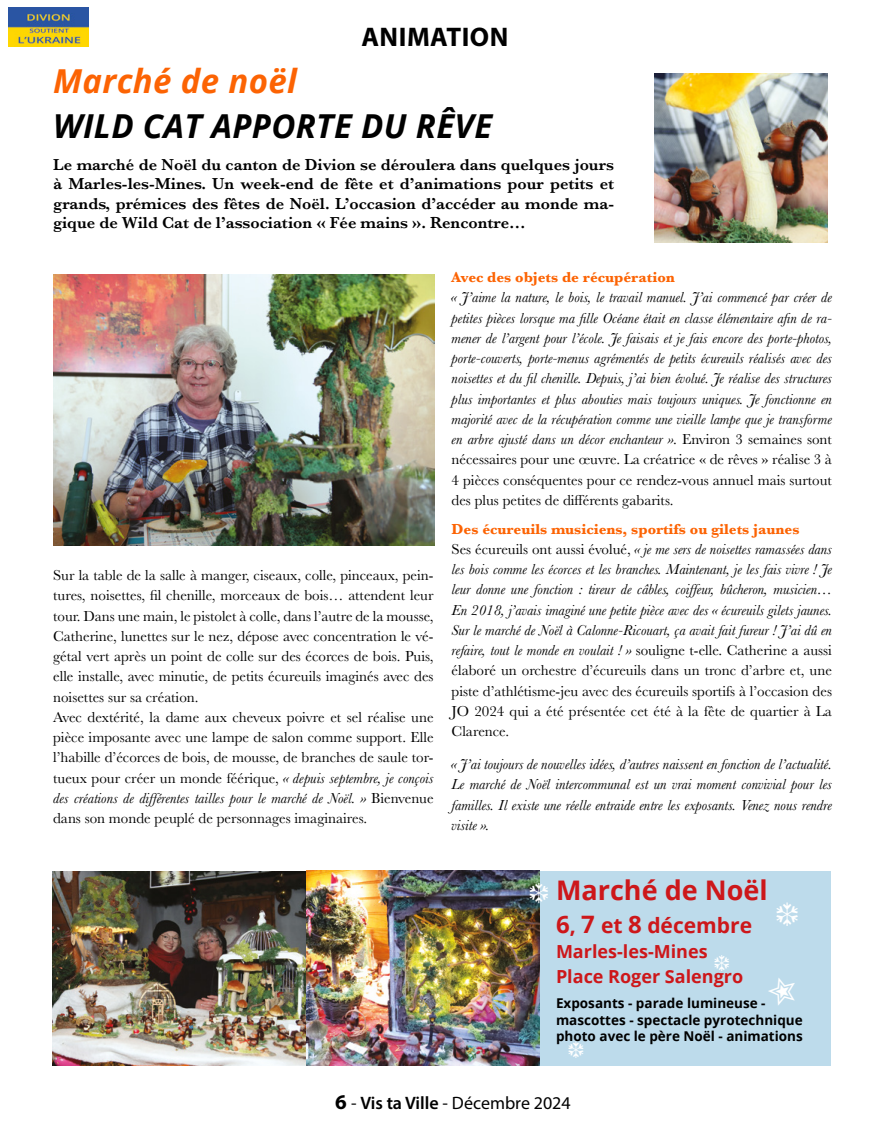
<style>
.page{position:relative;width:872px;height:1127px;background:#fff}
.page>*{position:absolute;margin:0;border:0;box-sizing:border-box;transform-origin:0 0}
.t1{font:italic 700 33px "Open Sans";letter-spacing:.01em;color:#000}
.t2{font:italic 700 33px "Open Sans";letter-spacing:.01em;color:#fc6303}
.t3{font:700 27px "Open Sans";color:#cd171a}
.t4{font:700 27px "Myriad Pro";letter-spacing:.02em;color:#000}
.t5{font:700 21px "Open Sans";color:#cd171a}
.t6{font:700 18px/25.2px "Open Sans";color:#cd171a}
.t7{font:18px "Myriad Pro";color:#000}
.t8{font:600 16.5px/19.5px "Baskerville";color:#000;text-align:justify}
.t9{font:italic 15px/20.2px "Baskerville";color:#000;text-align:justify}
.t10{font:15px/20.2px "Baskerville";color:#000}
.t11{font:700 15px "Baskerville";color:#fc6303}
.t12{font:700 13.5px/16.5px "Open Sans";color:#000}
.s1{font-style:italic}
.s2{font-style:normal}
.s3{font-weight:700;font-style:normal;color:#fc6303}
.s4{font-size:24px}
.s5{font-weight:700;font-size:21px}
.s6{font-weight:600}
</style>
<div class="page">
<div style="left:539px;top:871px;width:292px;height:194px;background:#bddbeb"></div>
<img style="left:9px;top:7px;width:79px;height:40px">
<img style="left:654px;top:73px;width:174px;height:170px">
<img style="left:53px;top:274px;width:381px;height:271px">
<img style="left:53px;top:871px;width:486px;height:194px">
<svg style="left:530px;top:882px;width:10px;height:21px"></svg>
<h2 class="t4" style="left:361px;top:19px;width:149px">ANIMATION</h2>
<h1 class="t2" style="left:53px;top:57px;width:245px">Marché de noël</h1>
<h1 class="t1" style="left:53px;top:102px;width:440px">WILD CAT APPORTE DU RÊVE</h1>
<p class="t8" style="left:53px;top:154px;width:562px">Le marché de Noël du canton de Divion se déroulera dans quelques jours à Marles-les-Mines. Un week-end de fête et d’animations pour petits et grands, prémices des fêtes de Noël. L’occasion d’accéder au monde ma&shy;gique de Wild Cat de l’association « Fée mains ». Rencontre…</p>
<p class="t10" style="left:53px;top:565px;width:382px">Sur la table de la salle à manger, ciseaux, colle, pinceaux, pein&shy;tures, noisettes, fil chenille, morceaux de bois… attendent leur tour. Dans une main, le pistolet à colle, dans l’autre de la mousse, Catherine, lunettes sur le nez, dépose avec concentration le vé&shy;gétal vert après un point de colle sur des écorces de bois. Puis, elle installe, avec minutie, de petits écureuils imaginés avec des noisettes sur sa création.<br>Avec dextérité, la dame aux cheveux poivre et sel réalise une pièce imposante avec une lampe de salon comme support. Elle l’habille d’écorces de bois, de mousse, de branches de saule tor&shy;tueux pour créer un monde féérique, <span class="s1">« depuis septembre, je conçois des créations de différentes tailles pour le marché de Noël. »</span> Bienvenue dans son monde peuplé de personnages imaginaires.</p>
<p class="t11" style="left:451px;top:267px;width:225px">Avec des objets de récupération</p>
<p class="t9" style="left:451px;top:287px;width:382px">« J’aime la nature, le bois, le travail manuel. J’ai commencé par créer de petites pièces lorsque ma fille Océane était en classe élémentaire afin de ra&shy;mener de l’argent pour l’école. Je faisais et je fais encore des porte-photos, porte-couverts, porte-menus agrémentés de petits écureuils réalisés avec des noisettes et du fil chenille. Depuis, j’ai bien évolué. Je réalise des structures plus importantes et plus abouties mais toujours uniques. Je fonctionne en majorité avec de la récupération comme une vieille lampe que je transforme en arbre ajusté dans un décor enchanteur »<span class="s2">. Environ 3 semaines sont nécessaires pour une œuvre. La créatrice « de rêves » réalise 3 à 4 pièces conséquentes pour ce rendez-vous annuel mais surtout des plus petites de différents gabarits.</span></p>
<p class="t9" style="left:451px;top:519px;width:382px;text-align:left"><span class="s3">Des écureuils musiciens, sportifs ou gilets jaunes<br></span><span class="s2">Ses écureuils ont aussi évolué,</span> « je me sers de noisettes ramassées dans les bois comme les écorces et les branches. Maintenant, je les fais vivre ! Je leur donne une fonction : tireur de câbles, coiffeur, bûcheron, musicien… En 2018, j’avais imaginé une petite pièce avec des « écureuils gilets jaunes.<br>Sur le marché de Noël à Calonne-Ricouart, ça avait fait fureur ! J’ai dû en refaire, tout le monde en voulait ! » <span class="s2">souligne t-elle. Catherine a aussi élaboré un orchestre d’écureuils dans un tronc d’arbre et, une piste d’athlétisme-jeu avec des écureuils sportifs à l’occasion des JO 2024 qui a été présentée cet été à la fête de quartier à La Clarence.</span></p>
<p class="t9" style="left:451px;top:754px;width:382px">« J’ai toujours de nouvelles idées, d’autres naissent en fonction de l’actualité.<br>Le marché de Noël intercommunal est un vrai moment convivial pour les familles. Il existe une réelle entraide entre les exposants. Venez nous rendre visite ».</p>
<h2 class="t3" style="left:556px;top:871px;width:213px">Marché de Noël</h2>
<h3 class="t5" style="left:556px;top:910px;width:198px"><span class="s4">6</span>, <span class="s4">7</span> et <span class="s4">8</span> décembre</h3>
<p class="t6" style="left:556px;top:938px;width:189px">Marles-les-Mines<br>Place Roger Salengro</p>
<p class="t12" style="left:556px;top:995px;width:248px">Exposants - parade lumineuse - mascottes - spectacle pyrotechnique photo avec le père Noël - animations</p>
<p class="t7" style="left:335px;top:1091px;width:237px"><span class="s5">6</span> - <span class="s6">Vis ta Ville</span> - Décembre 2024</p>
</div>
